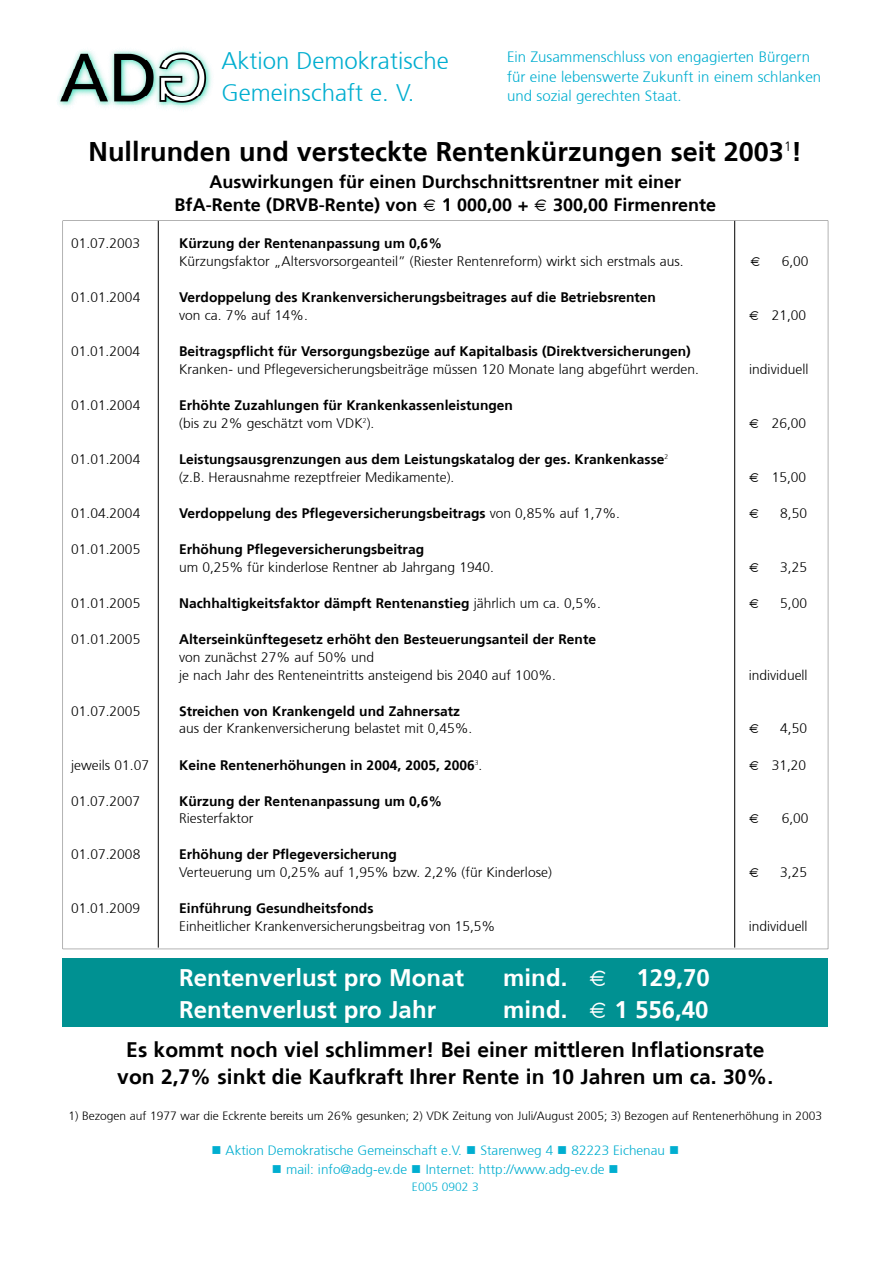
<style>
.page{position:relative;width:893px;height:1263px;background:#fff}
.page>*{position:absolute;margin:0;border:0;box-sizing:border-box;transform-origin:0 0}
.t1{font:700 27px "Frutiger";color:#000}
.t2{font:700 24px "Frutiger";color:#fff}
.t3{font:300 24px/31.2px "Frutiger";color:#00aed0}
.t4{font:700 21px/27.3px "Frutiger";color:#000;text-align:center}
.t5{font:700 18px/23.4px "Frutiger";color:#000;text-align:center}
.t6{font:300 15px/19.5px "Frutiger";color:#00aed0}
.t7{font:700 13.8px/18px "Frutiger";color:#000}
.t8{font:300 13.8px/18px "Frutiger";color:#000}
.t9{font:13.8px "Helvetica";color:#000}
.t10{font:300 13.5px "Frutiger";color:#00aed0}
.t11{font:300 12px "Frutiger";color:#000}
.t12{font:300 12px "Frutiger";color:#00aed0}
.s1{font-family:"Helvetica";font-weight:400}
.s2{font-weight:300}
</style>
<div class="page">
<img style="left:57px;top:49px;width:155px;height:60px">
<svg style="left:63px;top:220px;width:765px;height:729px"></svg>
<div style="left:63px;top:958px;width:765px;height:69px;background:#009192"></div>
<hr style="left:158px;top:221px;width:1px;height:726px;background:#000">
<hr style="left:734px;top:221px;width:1px;height:726px;background:#000">
<h2 class="t3" style="left:221px;top:46px;width:229px">Aktion Demokratische<br>Gemeinschaft e. V.</h2>
<p class="t6" style="left:507px;top:48px;width:316px">Ein Zusammenschluss von engagierten Bürgern für eine lebenswerte Zukunft in einem schlanken und sozial gerechten Staat.</p>
<h1 class="t1" style="left:88px;top:137px;width:715px">Nullrunden und versteckte Rentenkürzungen seit 2003<sup>1</sup>!</h1>
<h3 class="t5" style="left:175px;top:170px;width:543px">Auswirkungen für einen Durchschnittsrentner mit einer<br>BfA-Rente (DRVB-Rente) von <span class="s1">€</span> 1 000,00 + <span class="s1">€</span> 300,00 Firmenrente</h3>
<p class="t8" style="left:71px;top:234px;width:71px">01.07.2003</p>
<p class="t7" style="left:179px;top:234px;width:264px">Kürzung der Rentenanpassung um 0,6%</p>
<p class="t8" style="left:179px;top:252px;width:506px">Kürzungsfaktor „Altersvorsorgeanteil” (Riester Rentenreform) wirkt sich erstmals aus.</p>
<p class="t9" style="left:750px;top:255px;width:12px">€</p>
<p class="t8" style="left:782px;top:252px;width:28px">6,00</p>
<p class="t8" style="left:71px;top:288px;width:71px">01.01.2004</p>
<p class="t7" style="left:179px;top:288px;width:478px">Verdoppelung des Krankenversicherungsbeitrages auf die Betriebsrenten</p>
<p class="t8" style="left:179px;top:306px;width:130px">von ca. 7% auf 14%.</p>
<p class="t8" style="left:749px;top:306px;width:59px"><span class="s1">€</span> 21,00</p>
<p class="t8" style="left:71px;top:342px;width:71px">01.01.2004</p>
<p class="t7" style="left:179px;top:342px;width:513px">Beitragspflicht für Versorgungsbezüge auf Kapitalbasis (Direktversicherungen)</p>
<p class="t8" style="left:179px;top:360px;width:521px">Kranken- und Pflegeversicherungsbeiträge müssen 120 Monate lang abgeführt werden.</p>
<p class="t8" style="left:749px;top:360px;width:61px">individuell</p>
<p class="t8" style="left:71px;top:396px;width:71px">01.01.2004</p>
<p class="t7" style="left:179px;top:396px;width:335px">Erhöhte Zuzahlungen für Krankenkassenleistungen <span class="s2">(bis zu 2% geschätzt vom VDK</span><sup>2</sup><span class="s2">).</span></p>
<p class="t8" style="left:749px;top:414px;width:59px"><span class="s1">€</span> 26,00</p>
<p class="t8" style="left:71px;top:450px;width:71px">01.01.2004</p>
<p class="t7" style="left:179px;top:450px;width:490px">Leistungsausgrenzungen aus dem Leistungskatalog der ges. Krankenkasse<sup>2 </sup><span class="s2">(z.B. Herausnahme rezeptfreier Medikamente).</span></p>
<p class="t8" style="left:749px;top:468px;width:59px"><span class="s1">€</span> 15,00</p>
<p class="t8" style="left:71px;top:504px;width:71px">01.04.2004</p>
<p class="t7" style="left:179px;top:504px;width:442px">Verdoppelung des Pflegeversicherungsbeitrags <span class="s2">von 0,85% auf 1,7%.</span></p>
<p class="t9" style="left:749px;top:507px;width:12px">€</p>
<p class="t8" style="left:780px;top:504px;width:28px">8,50</p>
<p class="t8" style="left:71px;top:540px;width:71px">01.01.2005</p>
<p class="t7" style="left:179px;top:540px;width:246px">Erhöhung Pflegeversicherungsbeitrag</p>
<p class="t8" style="left:179px;top:558px;width:316px">um 0,25% für kinderlose Rentner ab Jahrgang 1940.</p>
<p class="t9" style="left:749px;top:561px;width:12px">€</p>
<p class="t8" style="left:780px;top:558px;width:28px">3,25</p>
<p class="t8" style="left:71px;top:594px;width:71px">01.01.2005</p>
<p class="t7" style="left:179px;top:594px;width:423px">Nachhaltigkeitsfaktor dämpft Rentenanstieg <span class="s2">jährlich um ca. 0,5%.</span></p>
<p class="t9" style="left:749px;top:597px;width:12px">€</p>
<p class="t8" style="left:780px;top:594px;width:28px">5,00</p>
<p class="t8" style="left:71px;top:630px;width:71px">01.01.2005</p>
<p class="t7" style="left:179px;top:630px;width:418px">Alterseinkünftegesetz erhöht den Besteuerungsanteil der Rente</p>
<p class="t8" style="left:179px;top:648px;width:378px">von zunächst 27% auf 50% und<br>je nach Jahr des Renteneintritts ansteigend bis 2040 auf 100%.</p>
<p class="t8" style="left:749px;top:666px;width:61px">individuell</p>
<p class="t8" style="left:71px;top:702px;width:71px">01.07.2005</p>
<p class="t7" style="left:179px;top:702px;width:282px">Streichen von Krankengeld und Zahnersatz</p>
<p class="t8" style="left:179px;top:720px;width:295px">aus der Krankenversicherung belastet mit 0,45%.</p>
<p class="t9" style="left:749px;top:723px;width:12px">€</p>
<p class="t8" style="left:780px;top:720px;width:28px">4,50</p>
<p class="t8" style="left:71px;top:756px;width:79px">jeweils 01.07</p>
<p class="t7" style="left:179px;top:756px;width:305px">Keine Rentenerhöhungen in 2004, 2005, 2006<sup>3</sup><span class="s2">.</span></p>
<p class="t8" style="left:749px;top:756px;width:59px"><span class="s1">€</span> 31,20</p>
<p class="t8" style="left:71px;top:792px;width:71px">01.07.2007</p>
<p class="t7" style="left:179px;top:792px;width:265px">Kürzung der Rentenanpassung um 0,6%</p>
<p class="t8" style="left:179px;top:810px;width:76px">Riesterfaktor</p>
<p class="t9" style="left:749px;top:813px;width:12px">€</p>
<p class="t8" style="left:782px;top:810px;width:28px">6,00</p>
<p class="t8" style="left:71px;top:846px;width:71px">01.07.2008</p>
<p class="t7" style="left:179px;top:846px;width:219px">Erhöhung der Pflegeversicherung</p>
<p class="t8" style="left:179px;top:864px;width:374px">Verteuerung um 0,25% auf 1,95% bzw. 2,2% (für Kinderlose)</p>
<p class="t9" style="left:749px;top:867px;width:12px">€</p>
<p class="t8" style="left:780px;top:864px;width:28px">3,25</p>
<p class="t8" style="left:71px;top:900px;width:71px">01.01.2009</p>
<p class="t7" style="left:179px;top:900px;width:196px">Einführung Gesundheitsfonds</p>
<p class="t8" style="left:179px;top:918px;width:318px">Einheitlicher Krankenversicherungsbeitrag von 15,5%</p>
<p class="t8" style="left:749px;top:918px;width:61px">individuell</p>
<h2 class="t2" style="left:179px;top:965px;width:286px">Rentenverlust pro Monat</h2>
<h2 class="t2" style="left:503px;top:965px;width:208px">mind. <span class="s1">€</span> 129,70</h2>
<h2 class="t2" style="left:179px;top:996px;width:258px">Rentenverlust pro Jahr</h2>
<h2 class="t2" style="left:503px;top:996px;width:207px">mind. <span class="s1">€</span> 1 556,40</h2>
<h3 class="t4" style="left:117px;top:1036px;width:657px">Es kommt noch viel schlimmer! Bei einer mittleren Inflationsrate von 2,7% sinkt die Kaufkraft Ihrer Rente in 10 Jahren um ca. 30%.</h3>
<p class="t11" style="left:68px;top:1109px;width:755px">1) Bezogen auf 1977 war die Eckrente bereits um 26% gesunken; 2) VDK Zeitung von Juli/August 2005; 3) Bezogen auf Rentenerhöhung in 2003</p>
<p class="t10" style="left:211px;top:1143px;width:469px">■ Aktion Demokratische Gemeinschaft e.V. ■ Starenweg 4 ■ 82223 Eichenau ■</p>
<p class="t10" style="left:272px;top:1162px;width:348px">■ mail: info@adg-ev.de ■ Internet: http://www.adg-ev.de ■</p>
<p class="t12" style="left:412px;top:1180px;width:68px">E005 0902 3</p>
</div>
